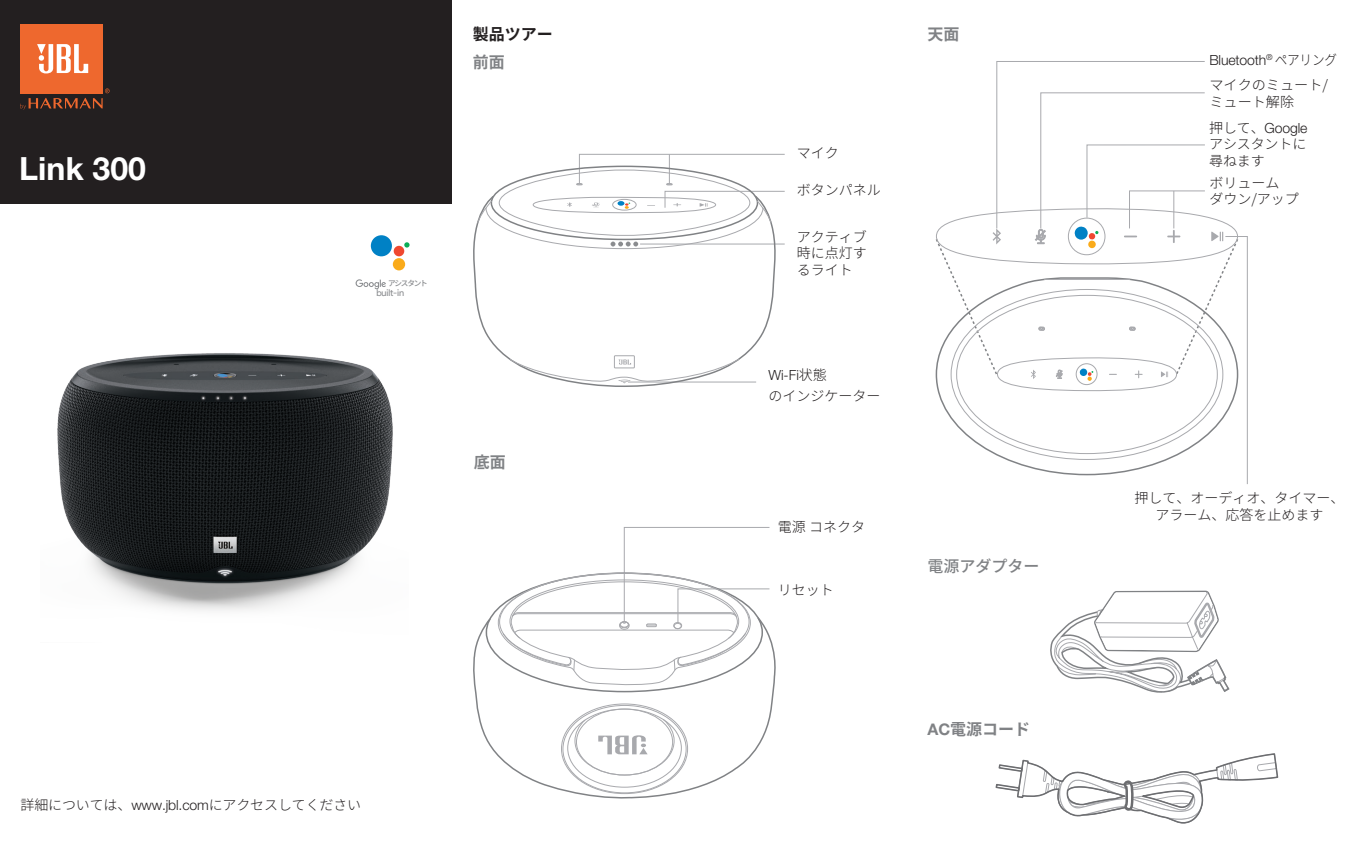
<style>
.page{position:relative;width:1361px;height:851px;background:#fff}
.page>*{position:absolute;margin:0;border:0;box-sizing:border-box;transform-origin:0 0}
.t1{font:700 32px "Helvetica Neue LT Std";color:#fff}
.t2{font:700 16px "Noto Sans CJ Kjp";color:#808285}
.t3{font:500 16px "Noto Sans CJ Kjp";color:#808285}
.t4{font:700 16px "Noto Sans CJ Kjp";color:#231f20}
.t5{font:300 14px/16.8px "Noto Sans CJ Kjp";color:#231f20}
.t6{font:300 14px "Helvetica Neue LT Std";letter-spacing:-.01em;color:#231f20}
.t7{font:9.4px "Product Sans";letter-spacing:-.02em;color:#8b8d90}
.t8{font:500 7.6px "Noto Sans CJ Kjp";letter-spacing:-.16em;color:#8b8d90}
.s1{font-family:"Helvetica Neue LT Std"}
.s2{font-family:"Noto Sans CJ Kjp"}
</style>
<div class="page">
<div style="left:0;top:0;width:451px;height:203px;background:#231f20"></div>
<div style="left:20px;top:24px;width:83px;height:69px;background:#ee682e"></div>
<svg style="left:37px;top:44px;width:51px;height:29px"></svg>
<svg style="left:20px;top:88px;width:90px;height:22px"></svg>
<svg style="left:1050px;top:590px;width:180px;height:103px"></svg>
<svg style="left:473px;top:616px;width:303px;height:183px"></svg>
<svg style="left:498px;top:527px;width:272px;height:160px"></svg>
<svg style="left:574px;top:718px;width:100px;height:57px"></svg>
<div style="left:576px;top:708px;width:97px;height:67px;border:1px solid #a8a9ad;border-radius:50%"></div>
<svg style="left:995px;top:753px;width:284px;height:71px"></svg>
<svg style="left:473px;top:223px;width:303px;height:164px"></svg>
<svg style="left:509px;top:359px;width:230px;height:24px"></svg>
<svg style="left:477px;top:154px;width:308px;height:95px"></svg>
<svg style="left:935px;top:61px;width:312px;height:423px"></svg>
<div style="left:345px;top:220px;width:90px;height:87px;border:2px solid #fff;border-radius:5px"></div>
<svg style="left:404px;top:242px;width:5px;height:5px"></svg>
<div style="left:394px;top:246px;width:10px;height:10px;background:#ef4830;border-radius:50%"></div>
<div style="left:393px;top:258px;width:12px;height:12px;background:#faab1a;border-radius:50%"></div>
<div style="left:371px;top:235px;width:21px;height:21px;background:#0081c5;border-radius:50%"></div>
<svg style="left:355px;top:279px;width:31px;height:10px"></svg>
<img style="left:57px;top:353px;width:336px;height:258px">
<h1 class="t1" style="left:19px;top:148px;width:128px">Link 300</h1>
<p class="t4" style="left:473px;top:25px;width:81px">製品ツアー</p>
<p class="t2" style="left:473px;top:53px;width:33px">前面</p>
<p class="t8" style="left:388px;top:279px;width:41px">アシスタント</p>
<p class="t7" style="left:376px;top:288px;width:29px">built-in</p>
<p class="t2" style="left:474px;top:452px;width:33px">底面</p>
<p class="t5" style="left:20px;top:796px;width:342px">詳細については、<span class="s1">www.jbl.com</span>にアクセスしてください</p>
<p class="t5" style="left:797px;top:144px;width:43px">マイク</p>
<p class="t5" style="left:797px;top:182px;width:85px">ボタンパネル</p>
<p class="t5" style="left:797px;top:228px;width:71px;text-align:justify">アクティブ時に点灯するライト</p>
<p class="t6" style="left:768px;top:367px;width:60px">Wi-Fi<span class="s2">状態</span></p>
<p class="t5" style="left:768px;top:388px;width:113px">のインジケーター</p>
<p class="t5" style="left:778px;top:519px;width:89px">電源 コネクタ</p>
<p class="t5" style="left:778px;top:581px;width:57px">リセット</p>
<p class="t2" style="left:927px;top:25px;width:33px">天面</p>
<p class="t3" style="left:927px;top:556px;width:113px">電源アダプター</p>
<p class="t2" style="left:927px;top:720px;width:104px"><span class="s1">AC</span>電源コード</p>
<p class="t6" style="left:1209px;top:52px;width:129px">Bluetooth<sup>®</sup> <span class="s2">ペアリング</span></p>
<p class="t5" style="left:1209px;top:77px;width:120px">マイクのミュート/ミュート解除</p>
<p class="t6" style="left:1209px;top:119px;width:100px"><span class="s2">押して、</span>Google</p>
<p class="t5" style="left:1209px;top:136px;width:99px">アシスタントに尋ねます</p>
<p class="t5" style="left:1209px;top:175px;width:91px;line-height:16px">ボリューム<br>ダウン/アップ</p>
<p class="t5" style="left:1134px;top:490px;width:211px;text-align:center">押して、オーディオ、タイマー、アラーム、応答を止めます</p>
</div>
